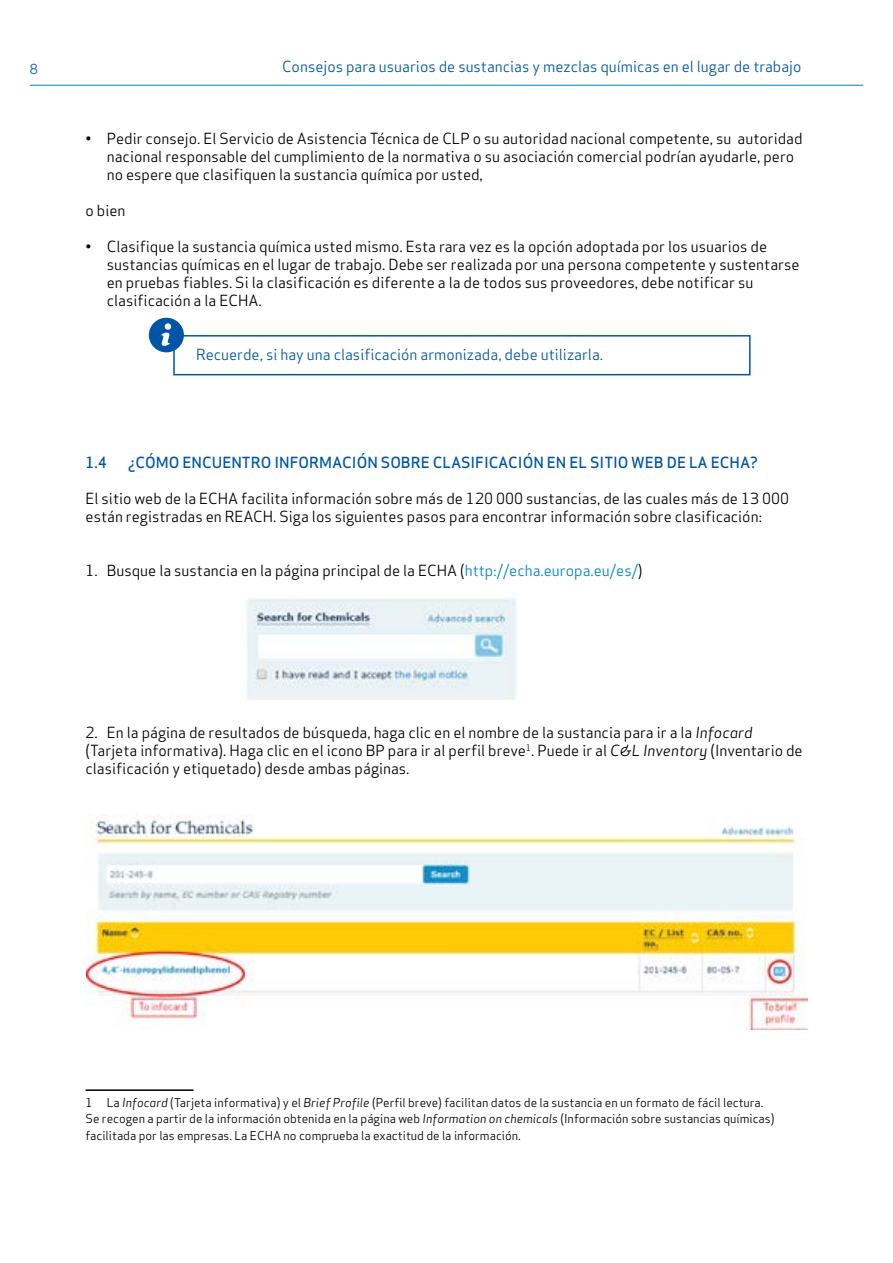
<style>
.page{position:relative;width:893px;height:1263px;background:#fff}
.page>*{position:absolute;margin:0;border:0;box-sizing:border-box;transform-origin:0 0}
.t1{font:15px/18px "Apex Sans";color:#000}
.t2{font:15px "Apex Sans";color:#0056a4}
.t3{font:500 15px "Apex Sans";color:#0056a4}
.t4{font:13.5px "Apex Sans";color:#0068b2}
.t5{font:12px/16.5px "Apex Sans";color:#000}
.s1{color:#0085c3}
.s2{font-style:italic}
</style>
<div class="page">
<hr style="left:30px;top:85px;width:833px;height:1px;background:#0085c3">
<div style="left:173px;top:335px;width:578px;height:40px;border:2px solid #0056a4"></div>
<svg style="left:149px;top:318px;width:35px;height:34px"></svg>
<hr style="left:86px;top:1089px;width:108px;height:2px;background:#000">
<img style="left:246px;top:598px;width:270px;height:102px">
<img style="left:86px;top:815px;width:722px;height:214px">
<p class="t4" style="left:30px;top:58px;width:10px">8</p>
<p class="t2" style="left:282px;top:54px;width:521px">Consejos para usuarios de sustancias y mezclas químicas en el lugar de trabajo</p>
<p class="t1" style="left:107px;top:128px;width:697px;text-indent:-21px">• Pedir consejo. El Servicio de Asistencia Técnica de CLP o su autoridad nacional competente, su autoridad nacional responsable del cumplimiento de la normativa o su asociación comercial podrían ayudarle, pero no espere que clasifiquen la sustancia química por usted,</p>
<p class="t1" style="left:86px;top:200px;width:41px">o bien</p>
<p class="t1" style="left:107px;top:236px;width:694px;text-indent:-21px">• Clasifique la sustancia química usted mismo. Esta rara vez es la opción adoptada por los usuarios de sustancias químicas en el lugar de trabajo. Debe ser realizada por una persona competente y sustentarse en pruebas fiables. Si la clasificación es diferente a la de todos sus proveedores, debe notificar su clasificación a la ECHA.</p>
<p class="t2" style="left:196px;top:342px;width:409px">Recuerde, si hay una clasificación armonizada, debe utilizarla.</p>
<p class="t3" style="left:86px;top:449px;width:23px">1.4</p>
<p class="t3" style="left:128px;top:449px;width:65px">¿CÓMO ENC</p>
<p class="t3" style="left:212px;top:449px;width:108px">UENTRO INFORMACI</p>
<p class="t3" style="left:357px;top:449px;width:55px">ÓN SOBRE</p>
<p class="t3" style="left:433px;top:449px;width:9px">CLASIFICACI</p>
<p class="t3" style="left:523px;top:449px;width:237px">ÓN EN EL SITIO WEB DE LA ECHA?</p>
<p class="t1" style="left:86px;top:488px;width:705px">El sitio web de la ECHA facilita información sobre más de 120 000 sustancias, de las cuales más de 13 000 están registradas en REACH. Siga los siguientes pasos para encontrar información sobre clasificación:</p>
<p class="t1" style="left:86px;top:560px;width:559px">1. Busque la sustancia en la página principal de la ECHA (<span class="s1">http://echa.europa.eu/es/</span>)</p>
<p class="t1" style="left:86px;top:722px;width:719px">2. En la página de resultados de búsqueda, haga clic en el nombre de la sustancia para ir a la <span class="s2">Infocard </span>(Tarjeta informativa). Haga clic en el icono BP para ir al perfil breve<sup>1</sup>. Puede ir al <span class="s2">C&amp;L Inventory</span> (Inventario de clasificación y etiquetado) desde ambas páginas.</p>
<p class="t5" style="left:86px;top:1093px;width:690px">1 La <span class="s2">Infocard</span> (Tarjeta informativa) y el <span class="s2">Brief Profile</span> (Perfil breve) facilitan datos de la sustancia en un formato de fácil lectura.<br>Se recogen a partir de la información obtenida en la página web <span class="s2">Information on chemicals</span> (Información sobre sustancias químicas) facilitada por las empresas. La ECHA no comprueba la exactitud de la información.</p>
</div>
